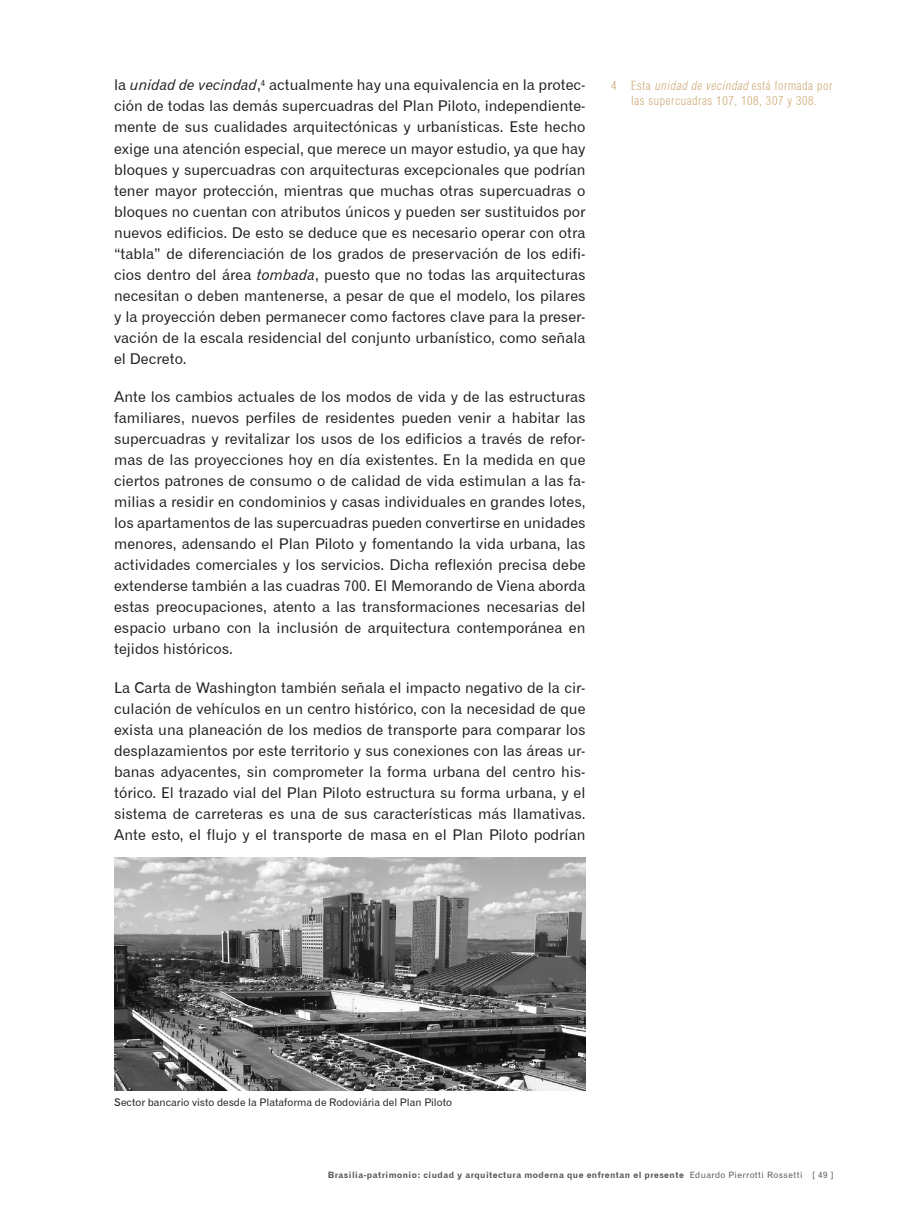
<style>
.page{position:relative;width:923px;height:1221px;background:#fff}
.page>*{position:absolute;margin:0;border:0;box-sizing:border-box;transform-origin:0 0}
.t1{font:14.88px/21px "Gothic 720 BT Roman B";color:#231f20;text-align:justify}
.t2{font:300 condensed 12.25px/15.8px "Helvetica";letter-spacing:.05em;color:#ceaa78;text-align:center}
.t3{font:10.5px "Gothic 720 BT Roman B";color:#231f20}
.t4{font:8.75px "Gothic 720 BT Bold B";letter-spacing:.05em;color:#57585a}
.s1{font-family:"Gothic 720 BT Italic B"}
.s2{font-style:italic}
.s3{font-family:"Gothic 720 BT Roman B"}
</style>
<div class="page">
<img style="left:114px;top:857px;width:471px;height:233px">
<p class="t1" style="left:114px;top:75px;width:473px">la <span class="s1">unidad de vecindad</span>,<sup>4</sup> actualmente hay una equivalencia en la protec&shy;ción de todas las demás supercuadras del Plan Piloto, independiente&shy;mente de sus cualidades arquitectónicas y urbanísticas. Este hecho exige una atención especial, que merece un mayor estudio, ya que hay bloques y supercuadras con arquitecturas excepcionales que podrían tener mayor protección, mientras que muchas otras supercuadras o bloques no cuentan con atributos únicos y pueden ser sustituidos por nuevos edificios. De esto se deduce que es necesario operar con otra “tabla” de diferenciación de los grados de preservación de los edifi&shy;cios dentro del área <span class="s1">tombada</span>, puesto que no todas las arquitecturas necesitan o deben mantenerse, a pesar de que el modelo, los pilares y la proyección deben permanecer como factores clave para la preser&shy;vación de la escala residencial del conjunto urbanístico, como señala el Decreto.</p>
<p class="t1" style="left:114px;top:386px;width:473px">Ante los cambios actuales de los modos de vida y de las estructuras familiares, nuevos perfiles de residentes pueden venir a habitar las supercuadras y revitalizar los usos de los edificios a través de refor&shy;mas de las proyecciones hoy en día existentes. En la medida en que ciertos patrones de consumo o de calidad de vida estimulan a las fa&shy;milias a residir en condominios y casas individuales en grandes lotes, los apartamentos de las supercuadras pueden convertirse en unidades menores, adensando el Plan Piloto y fomentando la vida urbana, las actividades comerciales y los servicios. Dicha reflexión precisa debe extenderse también a las cuadras 700. El Memorando de Viena aborda estas preocupaciones, atento a las transformaciones necesarias del espacio urbano con la inclusión de arquitectura contemporánea en tejidos históricos.</p>
<p class="t1" style="left:114px;top:676px;width:473px">La Carta de Washington también señala el impacto negativo de la cir&shy;culación de vehículos en un centro histórico, con la necesidad de que exista una planeación de los medios de transporte para comparar los desplazamientos por este territorio y sus conexiones con las áreas ur&shy;banas adyacentes, sin comprometer la forma urbana del centro his&shy;tórico. El trazado vial del Plan Piloto estructura su forma urbana, y el sistema de carreteras es una de sus características más llamativas.<br>Ante esto, el flujo y el transporte de masa en el Plan Piloto podrían</p>
<p class="t2" style="left:611px;top:77px;width:223px">4 Esta <span class="s2">unidad de vecindad</span> está formada por las supercuadras 107, 108, 307 y 308.</p>
<p class="t3" style="left:114px;top:1095px;width:339px">Sector bancario visto desde la Plataforma de Rodoviária del Plan Piloto</p>
<p class="t4" style="left:328px;top:1169px;width:507px">Brasilia-patrimonio: ciudad y arquitectura moderna que enfrentan el presente <span class="s3">Eduardo Pierrotti Rossetti [ 49 ]</span></p>
</div>
